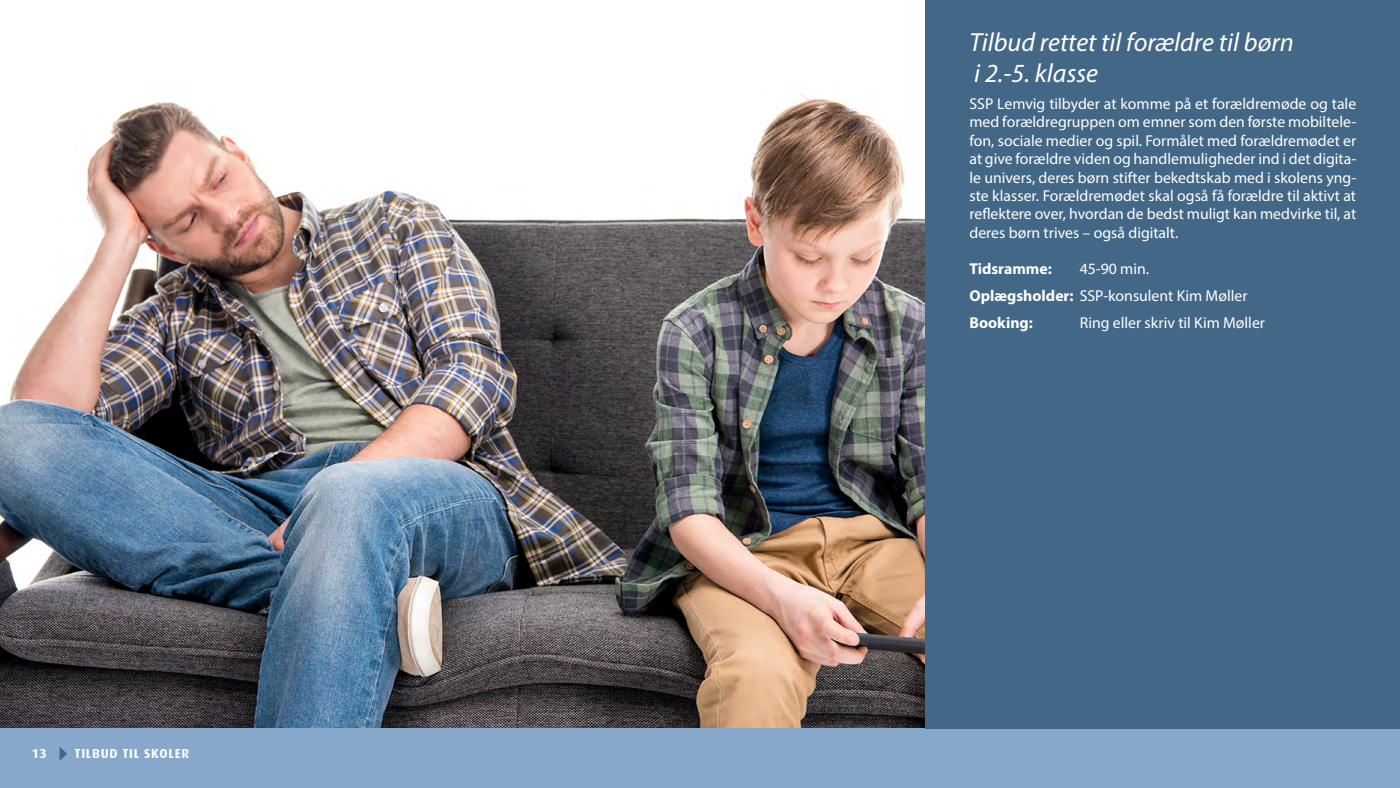
<style>
.page{position:relative;width:1400px;height:788px;background:#fff}
.page>*{position:absolute;margin:0;border:0;box-sizing:border-box;transform-origin:0 0}
.t1{font:italic 26.25px/30.6px "Myriad Pro";color:#fff}
.t2{font:15.75px/18.4px "Myriad Pro";color:#fff;text-align:justify}
.t3{font:700 15.75px "Myriad Pro";color:#fff}
.t4{font:700 13.12px "Dax";letter-spacing:.05em;color:#fff;scale:1.05 1}
.s1{color:#436786}
.s2{font-weight:700}
</style>
<div class="page">
<img style="left:0;top:0;width:926px;height:728px">
<div style="left:0;top:728px;width:1400px;height:60px;background:#87a7cb"></div>
<div style="left:926px;top:0;width:474px;height:728px;background:#436786"></div>
<p class="t4" style="left:32px;top:745px;width:152px">13 <span class="s1">✔</span>TILBUD TIL SKOLER</p>
<h1 class="t1" style="left:969px;top:27px;width:326px">Tilbud rettet til forældre til børn i 2.-5. klasse</h1>
<p class="t2" style="left:969px;top:94px;width:388px">SSP Lemvig tilbyder at komme på et forældremøde og tale med forældregruppen om emner som den første mobiltele&shy;fon, sociale medier og spil. Formålet med forældremødet er at give forældre viden og handlemuligheder ind i det digita&shy;le univers, deres børn stifter bekedtskab med i skolens yng&shy;ste klasser. Forældremødet skal også få forældre til aktivt at reflektere over, hvordan de bedst muligt kan medvirke til, at deres børn trives – også digitalt.</p>
<p class="t3" style="left:969px;top:258px;width:84px">Tidsramme:</p>
<p class="t2" style="left:969px;top:254px;width:279px;line-height:27.1px;text-align:left;text-indent:110px">45-90 min.<br><span class="s2">Oplægsholder:</span> SSP-konsulent Kim Møller<br><span class="s2">Booking:</span></p>
<p class="t2" style="left:1080px;top:313px;width:187px">Ring eller skriv til Kim Møller</p>
</div>
